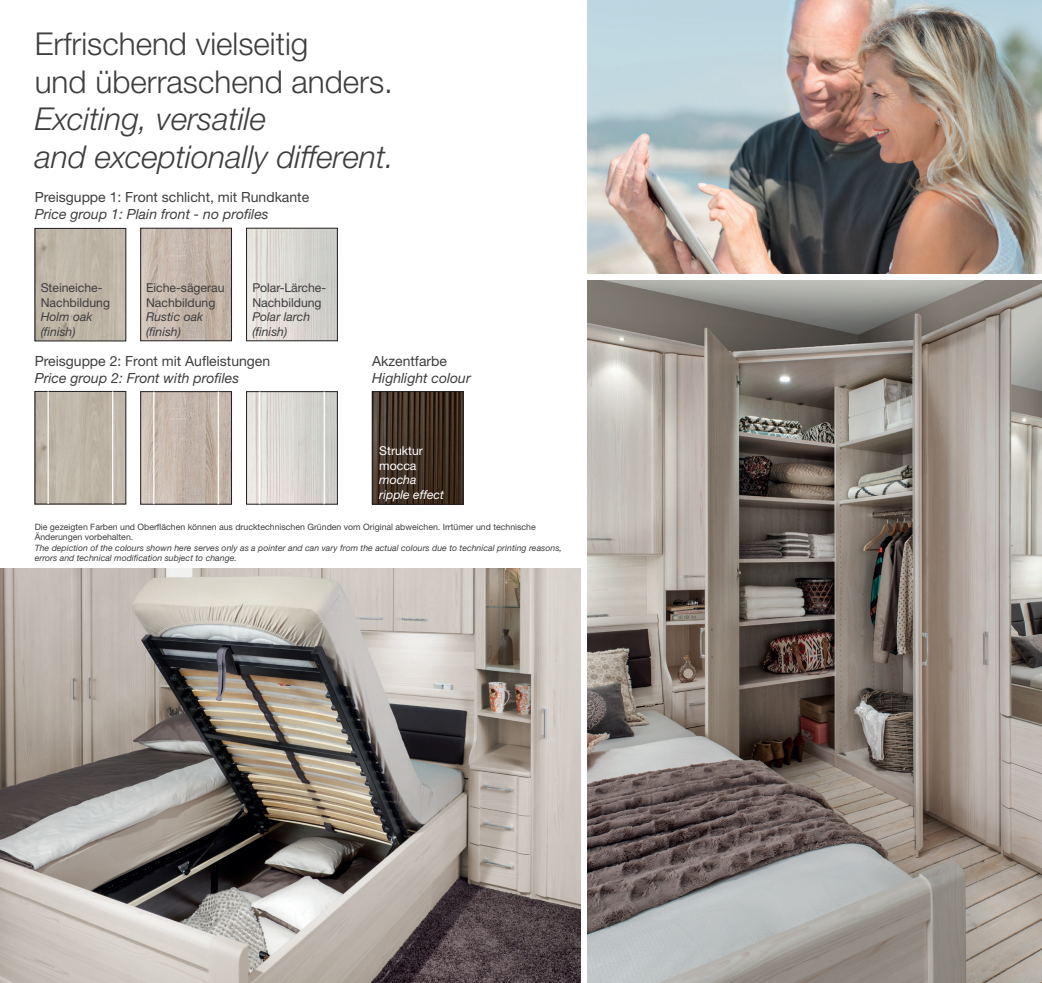
<style>
.page{position:relative;width:1042px;height:983px;background:#fff}
.page>*{position:absolute;margin:0;border:0;box-sizing:border-box;transform-origin:0 0}
.t1{font:italic 300 31.5px/37.8px "Helvetica Neue LTW1 G";color:#3e3e3f}
.t2{font:300 31.5px/37.8px "Helvetica Neue LT Std";color:#3e3e3f}
.t3{font:14px "Helvetica Neue LT Std";color:#3e3e3f}
.t4{font:italic 14px "Helvetica Neue LT";color:#3e3e3f}
.t5{font:12.25px/14.7px "Helvetica Neue LT Std";color:#3e3e3f}
.t6{font:italic 12.25px/14.7px "Helvetica Neue LT";color:#3e3e3f}
.t7{font:italic 12.25px/14.7px "Helvetica Neue LT";color:#fff}
.t8{font:12.25px/14.7px "Helvetica Neue LT Std";color:#fff}
.t9{font:italic 8.75px/10.5px "Helvetica Neue LT";color:#3e3e3f}
.t10{font:8.75px/10.5px "Helvetica Neue LT Std";color:#3e3e3f}
</style>
<div class="page">
<img style="left:588px;top:280px;width:454px;height:702px">
<img style="left:588px;top:0;width:454px;height:273px">
<img style="left:0;top:568px;width:581px;height:414px">
<img style="left:248px;top:230px;width:87px;height:109px">
<div style="left:246px;top:228px;width:91px;height:113px;border:1px solid #231f20"></div>
<img style="left:143px;top:230px;width:87px;height:109px">
<div style="left:141px;top:228px;width:91px;height:113px;border:1px solid #231f20"></div>
<img style="left:143px;top:393px;width:87px;height:109px">
<div style="left:141px;top:391px;width:91px;height:113px;border:1px solid #231f20"></div>
<hr style="left:153px;top:391px;width:1px;height:113px;background:#fff">
<hr style="left:218px;top:391px;width:1px;height:113px;background:#fff">
<img style="left:248px;top:393px;width:87px;height:109px">
<div style="left:246px;top:391px;width:91px;height:113px;border:1px solid #231f20"></div>
<hr style="left:259px;top:391px;width:1px;height:113px;background:#fff">
<hr style="left:324px;top:391px;width:1px;height:113px;background:#fff">
<img style="left:374px;top:393px;width:87px;height:109px">
<div style="left:372px;top:391px;width:91px;height:113px;border:1px solid #231f20"></div>
<img style="left:37px;top:230px;width:87px;height:109px">
<div style="left:35px;top:228px;width:91px;height:113px;border:1px solid #231f20"></div>
<img style="left:37px;top:393px;width:87px;height:109px">
<div style="left:35px;top:391px;width:91px;height:113px;border:1px solid #231f20"></div>
<hr style="left:48px;top:391px;width:1px;height:113px;background:#fff">
<hr style="left:112px;top:391px;width:1px;height:113px;background:#fff">
<h1 class="t2" style="left:35px;top:24px;width:360px">Erfrischend vielseitig<br>und überraschend anders.</h1>
<h1 class="t1" style="left:35px;top:100px;width:361px">Exciting, versatile<br>and exceptionally different.</h1>
<h2 class="t3" style="left:35px;top:189px;width:276px">Preisguppe 1: Front schlicht, mit Rundkante</h2>
<h2 class="t4" style="left:35px;top:206px;width:235px">Price group 1: Plain front - no profiles</h2>
<h3 class="t5" style="left:41px;top:280px;width:71px">Steineiche-<br>Nachbildung</h3>
<h3 class="t6" style="left:41px;top:309px;width:53px">Holm oak (finish)</h3>
<h3 class="t5" style="left:146px;top:280px;width:80px">Eiche-sägerau<br>Nachbildung</h3>
<h3 class="t6" style="left:146px;top:309px;width:58px">Rustic oak (finish)</h3>
<h3 class="t5" style="left:252px;top:280px;width:75px">Polar-Lärche-<br>Nachbildung</h3>
<h3 class="t6" style="left:252px;top:309px;width:59px">Polar larch (finish)</h3>
<h2 class="t3" style="left:35px;top:353px;width:237px">Preisguppe 2: Front mit Aufleistungen</h2>
<h2 class="t4" style="left:35px;top:370px;width:206px">Price group 2: Front with profiles</h2>
<h2 class="t3" style="left:372px;top:353px;width:76px">Akzentfarbe</h2>
<h2 class="t4" style="left:372px;top:370px;width:100px">Highlight colour</h2>
<h3 class="t8" style="left:379px;top:443px;width:45px">Struktur mocca</h3>
<h3 class="t7" style="left:379px;top:472px;width:66px">mocha ripple effect</h3>
<p class="t10" style="left:35px;top:521px;width:502px">Die gezeigten Farben und Oberflächen können aus drucktechnischen Gründen vom Original abweichen. Irrtümer und technische<br>Änderungen vorbehalten.</p>
<p class="t9" style="left:35px;top:542px;width:529px">The depiction of the colours shown here serves only as a pointer and can vary from the actual colours due to technical printing reasons, errors and technical modification subject to change.</p>
</div>
